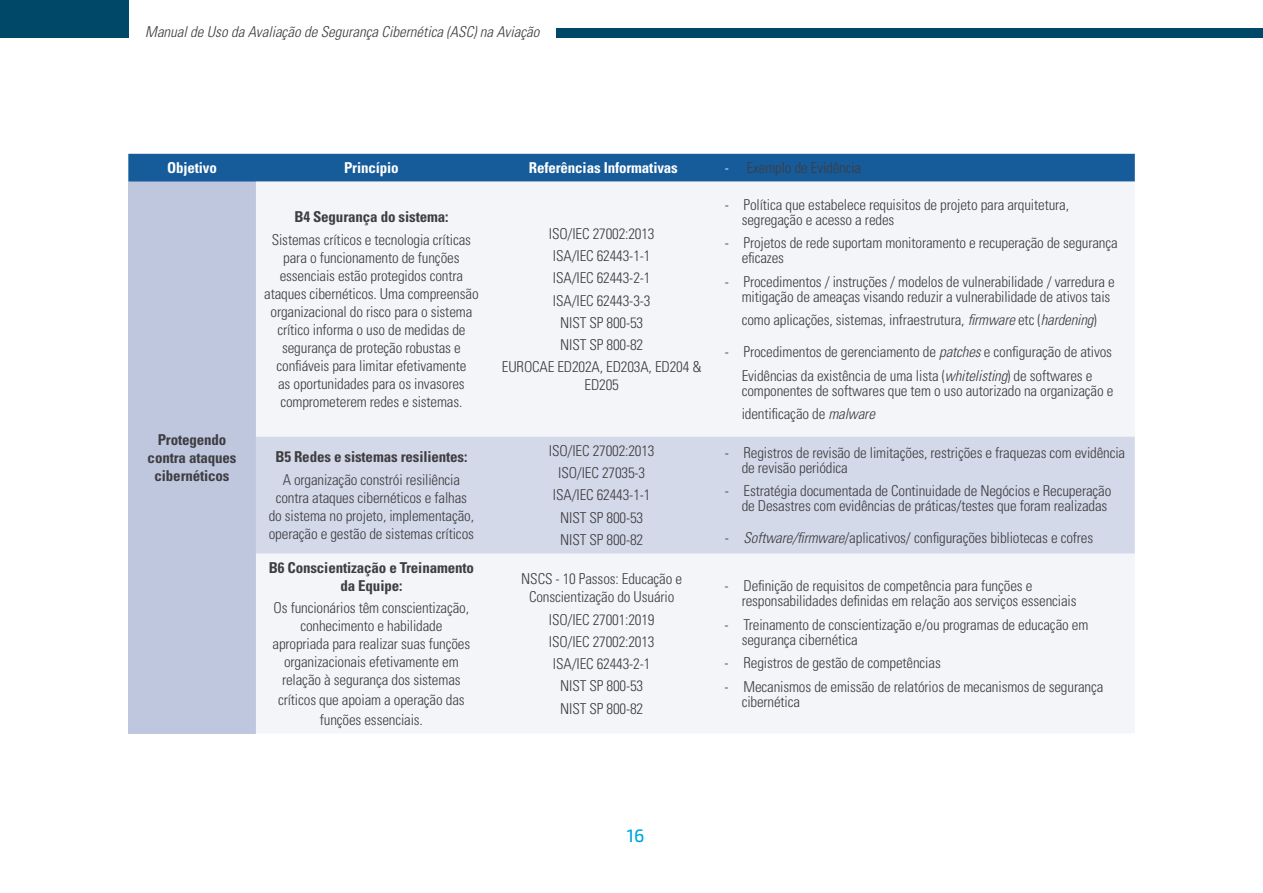
<style>
.page{position:relative;width:1263px;height:893px;background:#fff}
.page>*{position:absolute;margin:0;border:0;box-sizing:border-box;transform-origin:0 0}
.t1{font:500 18px "Exo 2";color:#00a7e3}
.t2{font:300 condensed 15px/18px "Univers LT Std";letter-spacing:-.01em;color:#3e3d40;text-align:center}
.t3{font:700 condensed 15px/18px "Univers LT Std";letter-spacing:-.01em;color:#3e3d40;text-align:center}
.t4{font:italic 300 condensed 15px "Univers LT Std";color:#3e3d40}
.t5{font:700 condensed 15px "Univers LT Std";letter-spacing:-.01em;color:#fff}
.s1{color:#fff}
.s2{font-style:italic}
</style>
<div class="page">
<div style="left:0;top:0;width:128px;height:38px;background:#004867"></div>
<div style="left:556px;top:29px;width:707px;height:9px;background:#004867"></div>
<div style="left:128px;top:154px;width:1007px;height:28px;background:#165b9a"></div>
<div style="left:128px;top:182px;width:128px;height:552px;background:#bfc7df"></div>
<div style="left:256px;top:182px;width:879px;height:551px;background:#f4f5f9"></div>
<div style="left:256px;top:437px;width:879px;height:117px;background:#d4d9e9"></div>
<p class="t4" style="left:145px;top:23px;width:396px">Manual de Uso da Avaliação de Segurança Cibernética (ASC) na Aviação</p>
<p class="t5" style="left:167px;top:159px;width:51px">Objetivo</p>
<p class="t5" style="left:344px;top:159px;width:56px">Princípio</p>
<p class="t5" style="left:529px;top:159px;width:151px">Referências Informativas</p>
<p class="t2" style="left:725px;top:159px;width:138px"><span class="s1">-</span> Exemplo de Evidência</p>
<p class="t3" style="left:148px;top:431px;width:90px">Protegendo contra ataques cibernéticos</p>
<p class="t3" style="left:294px;top:208px;width:156px">B4 Segurança do sistema:</p>
<p class="t2" style="left:264px;top:230px;width:216px">Sistemas críticos e tecnologia críticas para o funcionamento de funções essenciais estão protegidos contra ataques cibernéticos. Uma compreensão organizacional do risco para o sistema crítico informa o uso de medidas de segurança de proteção robustas e confiáveis para limitar efetivamente<br>as oportunidades para os invasores comprometerem redes e sistemas.</p>
<p class="t2" style="left:502px;top:222px;width:201px;line-height:22.2px">ISO/IEC 27002:2013<br>ISA/IEC 62443-1-1<br>ISA/IEC 62443-2-1<br>ISA/IEC 62443-3-3<br>NIST SP 800-53<br>NIST SP 800-82<br>EUROCAE ED202A, ED203A, ED204 &amp;</p>
<p class="t2" style="left:584px;top:376px;width:36px">ED205</p>
<p class="t2" style="left:742px;top:197px;width:329px;line-height:15px;text-align:left;text-indent:-17px">- Política que estabelece requisitos de projeto para arquitetura, segregação e acesso a redes</p>
<p class="t2" style="left:742px;top:236px;width:378px;line-height:15px;text-align:left;text-indent:-17px">- Projetos de rede suportam monitoramento e recuperação de segurança eficazes</p>
<p class="t2" style="left:725px;top:274px;width:392px;line-height:15px;text-align:right">- Procedimentos / instruções / modelos de vulnerabilidade / varredura e mitigação de ameaças visando reduzir a vulnerabilidade de ativos tais</p>
<p class="t2" style="left:742px;top:311px;width:357px">como aplicações, sistemas, infraestrutura, <span class="s2">firmware</span> etc (<span class="s2">hardening</span>)</p>
<p class="t2" style="left:725px;top:340px;width:389px;line-height:23.4px">- Procedimentos de gerenciamento de <span class="s2">patches</span> e configuração de ativos<br>Evidências da existência de uma lista (<span class="s2">whitelisting</span>) de softwares e</p>
<p class="t2" style="left:742px;top:379px;width:373px;line-height:23.4px;text-align:left">componentes de softwares que tem o uso autorizado na organização e identificação de <span class="s2">malware</span></p>
<p class="t3" style="left:275px;top:448px;width:193px">B5 Redes e sistemas resilientes:</p>
<p class="t2" style="left:269px;top:470px;width:207px">A organização constrói resiliência contra ataques cibernéticos e falhas do sistema no projeto, implementação, operação e gestão de sistemas críticos</p>
<p class="t3" style="left:269px;top:558px;width:207px">B6 Conscientização e Treinamento da Equipe:</p>
<p class="t2" style="left:272px;top:599px;width:199px">Os funcionários têm conscientização, conhecimento e habilidade apropriada para realizar suas funções organizacionais efetivamente em relação à segurança dos sistemas</p>
<p class="t2" style="left:278px;top:690px;width:188px;line-height:20px">críticos que apoiam a operação das funções essenciais.</p>
<p class="t2" style="left:549px;top:440px;width:107px;line-height:22.2px">ISO/IEC 27002:2013<br>ISO/IEC 27035-3<br>ISA/IEC 62443-1-1<br>NIST SP 800-53<br>NIST SP 800-82</p>
<p class="t2" style="left:742px;top:445px;width:385px;line-height:15px;text-align:left;text-indent:-17px">- Registros de revisão de limitações, restrições e fraquezas com evidência de revisão periódica</p>
<p class="t2" style="left:725px;top:483px;width:388px;line-height:15px;text-align:right">- Estratégia documentada de Continuidade de Negócios e Recuperação de Desastres com evidências de práticas/testes que foram realizadas</p>
<p class="t2" style="left:725px;top:529px;width:370px">- <span class="s2">Software/firmware</span>/aplicativos/ configurações bibliotecas e cofres</p>
<p class="t2" style="left:521px;top:570px;width:162px">NSCS - 10 Passos: Educação e<br>Conscientização do Usuário</p>
<p class="t2" style="left:549px;top:608px;width:107px;line-height:22.2px">ISO/IEC 27001:2019<br>ISO/IEC 27002:2013<br>ISA/IEC 62443-2-1<br>NIST SP 800-53<br>NIST SP 800-82</p>
<p class="t2" style="left:742px;top:578px;width:336px;line-height:15px;text-align:left;text-indent:-17px">- Definição de requisitos de competência para funções e responsabilidades definidas em relação aos serviços essenciais</p>
<p class="t2" style="left:742px;top:617px;width:348px;line-height:15px;text-align:left;text-indent:-17px">- Treinamento de conscientização e/ou programas de educação em segurança cibernética</p>
<p class="t2" style="left:725px;top:654px;width:218px">- Registros de gestão de competências</p>
<p class="t2" style="left:742px;top:679px;width:363px;line-height:15px;text-align:left;text-indent:-17px">- Mecanismos de emissão de relatórios de mecanismos de segurança cibernética</p>
<p class="t1" style="left:627px;top:825px;width:19px">16</p>
</div>
